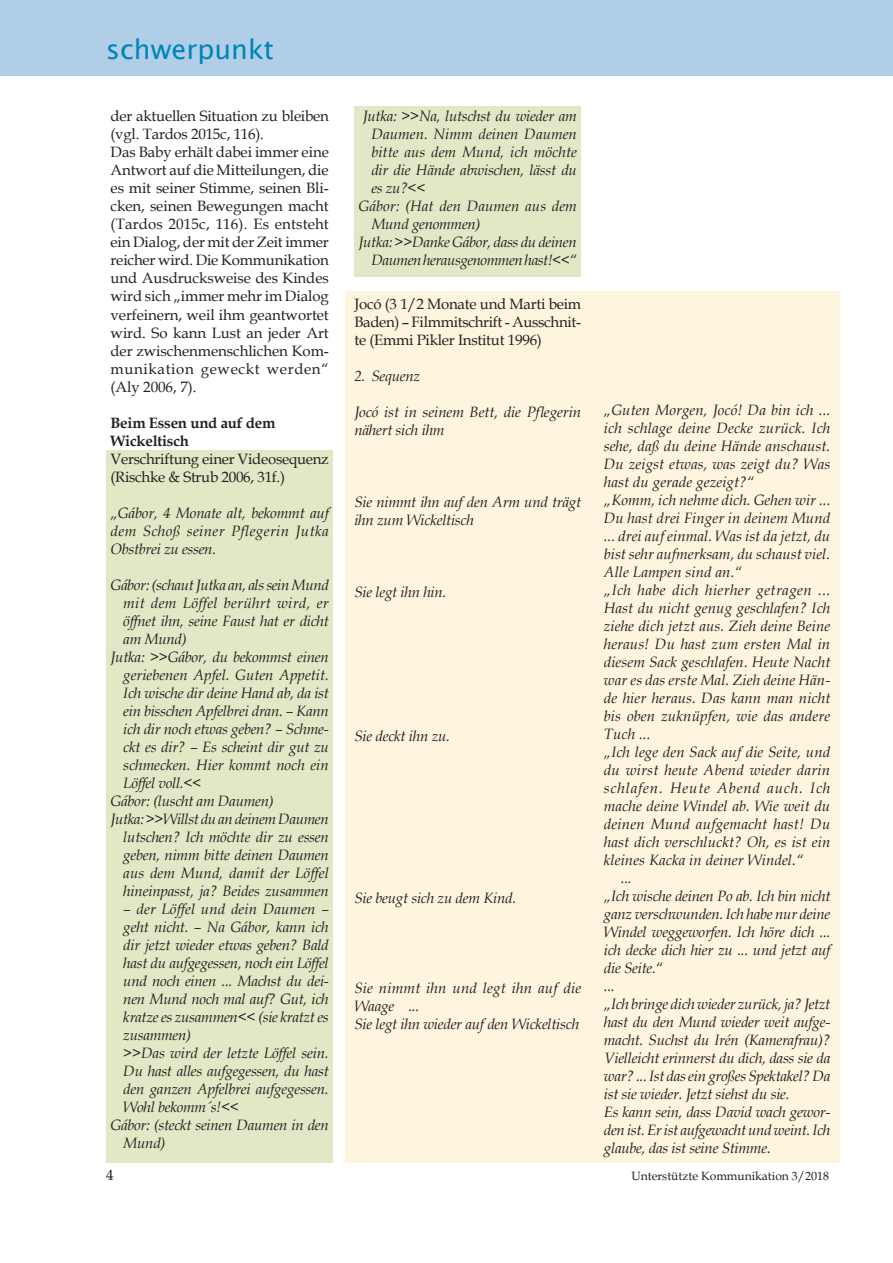
<style>
.page{position:relative;width:893px;height:1263px;background:#fff}
.page>*{position:absolute;margin:0;border:0;box-sizing:border-box;transform-origin:0 0}
.t1{font:27px "Lucida Sans Unicode";color:#0085b9}
.t2{font:italic 15px/18px "Book Antiqua";letter-spacing:-.015em;color:#231f20}
.t3{font:italic 15px "Book Antiqua";letter-spacing:.005em;color:#231f20}
.t4{font:15px/18px "Book Antiqua";letter-spacing:-.005em;color:#231f20}
.t5{font:italic 15px "Book Antiqua";letter-spacing:.01em;color:#231f20}
.t6{font:italic 15px "Book Antiqua";letter-spacing:.015em;color:#231f20}
.t7{font:italic 15px "Book Antiqua";letter-spacing:.025em;color:#231f20}
.t8{font:700 15px/18px "Book Antiqua";letter-spacing:-.015em;color:#231f20}
.t9{font:italic 15px "Book Antiqua";letter-spacing:.055em;color:#231f20}
.t10{font:italic 15px "Book Antiqua";letter-spacing:.02em;color:#231f20}
.t11{font:12px "Book Antiqua";color:#231f20}
</style>
<div class="page">
<div style="left:354px;top:106px;width:227px;height:171px;background:#e1e8c5"></div>
<div style="left:106px;top:451px;width:227px;height:712px;background:#e1e8c5"></div>
<div style="left:345px;top:291px;width:495px;height:872px;background:#fef5de"></div>
<div style="left:0;top:0;width:893px;height:75px;background:#b0cee5"></div>
<h1 class="t1" style="left:106px;top:28px;width:169px">schwerpunkt</h1>
<p class="t4" style="left:111px;top:107px;width:220px">der aktuellen Situation zu bleiben (vgl. Tardos 2015c, 116).<br>Das Baby erhält dabei immer eine<br>Antwort auf die Mitteilungen, die es mit seiner Stimme, seinen Bli&shy;cken, seinen Bewegungen macht (Tardos 2015c, 116). Es entsteht ein Dialog, der mit der Zeit immer reicher wird. Die Kommunikation und Ausdrucksweise des Kindes wird sich „immer mehr im Dialog verfeinern, weil ihm geantwortet wird. So kann Lust an jeder Art der zwischenmenschlichen Kom&shy;munikation geweckt werden“ (Aly 2006, 7).</p>
<p class="t8" style="left:111px;top:413px;width:166px">Beim Essen und auf dem<br>Wickeltisch</p>
<p class="t4" style="left:111px;top:449px;width:220px">Verschriftung einer Videosequenz (Rischke &amp; Strub 2006, 31f.)</p>
<p class="t2" style="left:111px;top:503px;width:220px;text-align:justify">„Gábor, 4 Monate alt, bekommt auf dem Schoß seiner Pflegerin Jutka Obstbrei zu essen.</p>
<p class="t2" style="left:111px;top:575px;width:220px">Gábor: (schaut Jutka an, als sein Mund</p>
<p class="t10" style="left:123px;top:592px;width:207px">mit dem Löffel berührt wird, er</p>
<p class="t2" style="left:123px;top:611px;width:207px">öffnet ihn, seine Faust hat er dicht</p>
<p class="t2" style="left:123px;top:629px;width:65px">am Mund)</p>
<p class="t2" style="left:111px;top:647px;width:220px">Jutka: &gt;&gt;Gábor, du bekommst einen</p>
<p class="t2" style="left:123px;top:665px;width:207px">geriebenen Apfel. Guten Appetit.</p>
<p class="t2" style="left:123px;top:683px;width:207px">Ich wische dir deine Hand ab, da ist</p>
<p class="t2" style="left:123px;top:701px;width:207px">ein bisschen Apfelbrei dran. – Kann</p>
<p class="t2" style="left:123px;top:719px;width:207px">ich dir noch etwas geben? – Schme-</p>
<p class="t2" style="left:123px;top:737px;width:207px">ckt es dir? – Es scheint dir gut zu</p>
<p class="t2" style="left:123px;top:755px;width:207px">schmecken. Hier kommt noch ein</p>
<p class="t2" style="left:123px;top:773px;width:80px">Löffel voll.&lt;&lt;</p>
<p class="t2" style="left:111px;top:791px;width:165px">Gábor: (luscht am Daumen)</p>
<p class="t2" style="left:111px;top:809px;width:220px">Jutka: &gt;&gt;Willst du an deinem Daumen</p>
<p class="t2" style="left:123px;top:827px;width:207px">lutschen? Ich möchte dir zu essen</p>
<p class="t2" style="left:123px;top:845px;width:207px">geben, nimm bitte deinen Daumen</p>
<p class="t3" style="left:123px;top:862px;width:207px">aus dem Mund, damit der Löffel</p>
<p class="t2" style="left:123px;top:881px;width:207px">hineinpasst, ja? Beides zusammen</p>
<p class="t3" style="left:123px;top:898px;width:207px">– der Löffel und dein Daumen –</p>
<p class="t2" style="left:123px;top:917px;width:207px">geht nicht. – Na Gábor, kann ich</p>
<p class="t2" style="left:123px;top:935px;width:207px">dir jetzt wieder etwas geben? Bald</p>
<p class="t2" style="left:123px;top:953px;width:207px">hast du aufgegessen, noch ein Löffel</p>
<p class="t2" style="left:123px;top:971px;width:207px">und noch einen ... Machst du dei-</p>
<p class="t2" style="left:123px;top:989px;width:207px">nen Mund noch mal auf? Gut, ich</p>
<p class="t2" style="left:123px;top:1007px;width:207px">kratze es zusammen&lt;&lt; (sie kratzt es</p>
<p class="t2" style="left:123px;top:1025px;width:69px">zusammen)</p>
<p class="t2" style="left:123px;top:1043px;width:207px">&gt;&gt;Das wird der letzte Löffel sein.</p>
<p class="t2" style="left:123px;top:1061px;width:207px">Du hast alles aufgegessen, du hast</p>
<p class="t2" style="left:123px;top:1079px;width:207px">den ganzen Apfelbrei aufgegessen.</p>
<p class="t2" style="left:123px;top:1097px;width:117px">Wohl bekomm´s!&lt;&lt;</p>
<p class="t2" style="left:111px;top:1115px;width:220px">Gábor: (steckt seinen Daumen in den</p>
<p class="t2" style="left:123px;top:1133px;width:44px">Mund)</p>
<p class="t2" style="left:363px;top:107px;width:216px">Jutka: &gt;&gt;Na, lutschst du wieder am</p>
<p class="t2" style="left:371px;top:125px;width:207px">Daumen. Nimm deinen Daumen</p>
<p class="t3" style="left:371px;top:142px;width:207px">bitte aus dem Mund, ich möchte</p>
<p class="t2" style="left:371px;top:161px;width:207px">dir die Hände abwischen, lässt du</p>
<p class="t2" style="left:371px;top:179px;width:56px">es zu?&lt;&lt;</p>
<p class="t3" style="left:359px;top:196px;width:220px">Gábor: (Hat den Daumen aus dem</p>
<p class="t2" style="left:371px;top:215px;width:111px">Mund genommen)</p>
<p class="t2" style="left:359px;top:233px;width:220px">Jutka: &gt;&gt;Danke Gábor, dass du deinen</p>
<p class="t2" style="left:371px;top:251px;width:207px">Daumen herausgenommen hast!&lt;&lt;“</p>
<p class="t4" style="left:354px;top:294px;width:228px;text-align:justify">Jocó (3 1/2 Monate und Marti beim Baden) – Filmmitschrift - Ausschnit&shy;te (Emmi Pikler Institut 1996)</p>
<p class="t2" style="left:354px;top:366px;width:67px">2. Sequenz</p>
<p class="t2" style="left:354px;top:402px;width:228px">Jocó ist in seinem Bett, die Pflegerin nähert sich ihm</p>
<p class="t2" style="left:354px;top:492px;width:228px">Sie nimmt ihn auf den Arm und trägt ihn zum Wickeltisch</p>
<p class="t2" style="left:354px;top:582px;width:94px">Sie legt ihn hin.</p>
<p class="t2" style="left:354px;top:726px;width:97px">Sie deckt ihn zu.</p>
<p class="t2" style="left:354px;top:888px;width:163px">Sie beugt sich zu dem Kind.</p>
<p class="t2" style="left:354px;top:978px;width:228px">Sie nimmt ihn und legt ihn auf die<br>Waage ...<br>Sie legt ihn wieder auf den Wickeltisch</p>
<p class="t3" style="left:604px;top:399px;width:228px">„Guten Morgen, Jocó! Da bin ich ...</p>
<p class="t5" style="left:604px;top:417px;width:228px">ich schlage deine Decke zurück. Ich</p>
<p class="t3" style="left:604px;top:435px;width:228px">sehe, daß du deine Hände anschaust.</p>
<p class="t3" style="left:604px;top:453px;width:228px">Du zeigst etwas, was zeigt du? Was</p>
<p class="t3" style="left:604px;top:471px;width:152px">hast du gerade gezeigt?“</p>
<p class="t3" style="left:604px;top:489px;width:228px">„Komm, ich nehme dich. Gehen wir ...</p>
<p class="t3" style="left:604px;top:507px;width:228px">Du hast drei Finger in deinem Mund</p>
<p class="t3" style="left:604px;top:525px;width:228px">... drei auf einmal. Was ist da jetzt, du</p>
<p class="t3" style="left:604px;top:543px;width:228px">bist sehr aufmerksam, du schaust viel.</p>
<p class="t3" style="left:604px;top:561px;width:140px">Alle Lampen sind an.“</p>
<p class="t7" style="left:604px;top:579px;width:228px">„Ich habe dich hierher getragen ...</p>
<p class="t3" style="left:604px;top:597px;width:228px">Hast du nicht genug geschlafen? Ich</p>
<p class="t3" style="left:604px;top:615px;width:228px">ziehe dich jetzt aus. Zieh deine Beine</p>
<p class="t3" style="left:604px;top:633px;width:228px">heraus! Du hast zum ersten Mal in</p>
<p class="t3" style="left:604px;top:651px;width:228px">diesem Sack geschlafen. Heute Nacht</p>
<p class="t3" style="left:604px;top:669px;width:228px">war es das erste Mal. Zieh deine Hän-</p>
<p class="t3" style="left:604px;top:687px;width:228px">de hier heraus. Das kann man nicht</p>
<p class="t5" style="left:604px;top:705px;width:228px">bis oben zuknüpfen, wie das andere</p>
<p class="t2" style="left:604px;top:725px;width:48px">Tuch ...</p>
<p class="t3" style="left:604px;top:741px;width:228px">„Ich lege den Sack auf die Seite, und</p>
<p class="t6" style="left:604px;top:759px;width:228px">du wirst heute Abend wieder darin</p>
<p class="t9" style="left:604px;top:777px;width:228px">schlafen. Heute Abend auch. Ich</p>
<p class="t3" style="left:604px;top:795px;width:228px">mache deine Windel ab. Wie weit du</p>
<p class="t6" style="left:604px;top:813px;width:228px">deinen Mund aufgemacht hast! Du</p>
<p class="t3" style="left:604px;top:831px;width:228px">hast dich verschluckt? Oh, es ist ein</p>
<p class="t3" style="left:604px;top:849px;width:201px">kleines Kacka in deiner Windel.“</p>
<p class="t2" style="left:621px;top:869px;width:12px">...</p>
<p class="t2" style="left:604px;top:887px;width:228px">„Ich wische deinen Po ab. Ich bin nicht</p>
<p class="t2" style="left:604px;top:905px;width:228px">ganz verschwunden. Ich habe nur deine</p>
<p class="t2" style="left:604px;top:923px;width:228px">Windel weggeworfen. Ich höre dich ...</p>
<p class="t2" style="left:604px;top:941px;width:228px">ich decke dich hier zu ... und jetzt auf</p>
<p class="t2" style="left:604px;top:959px;width:61px">die Seite.“</p>
<p class="t2" style="left:604px;top:977px;width:12px">...</p>
<p class="t2" style="left:604px;top:995px;width:228px">„Ich bringe dich wieder zurück, ja? Jetzt</p>
<p class="t2" style="left:604px;top:1013px;width:228px">hast du den Mund wieder weit aufge-</p>
<p class="t2" style="left:604px;top:1031px;width:228px">macht. Suchst du Irén (Kamerafrau)?</p>
<p class="t2" style="left:604px;top:1049px;width:228px">Vielleicht erinnerst du dich, dass sie da</p>
<p class="t2" style="left:604px;top:1067px;width:228px">war? ... Ist das ein großes Spektakel? Da</p>
<p class="t2" style="left:604px;top:1085px;width:187px">ist sie wieder. Jetzt siehst du sie.</p>
<p class="t2" style="left:604px;top:1103px;width:228px">Es kann sein, dass David wach gewor-</p>
<p class="t2" style="left:604px;top:1121px;width:228px">den ist. Er ist aufgewacht und weint. Ich</p>
<p class="t2" style="left:604px;top:1139px;width:168px">glaube, das ist seine Stimme.</p>
<p class="t4" style="left:106px;top:1166px;width:9px">4</p>
<p class="t11" style="left:632px;top:1168px;width:199px">Unterstützte Kommunikation 3/2018</p>
</div>
